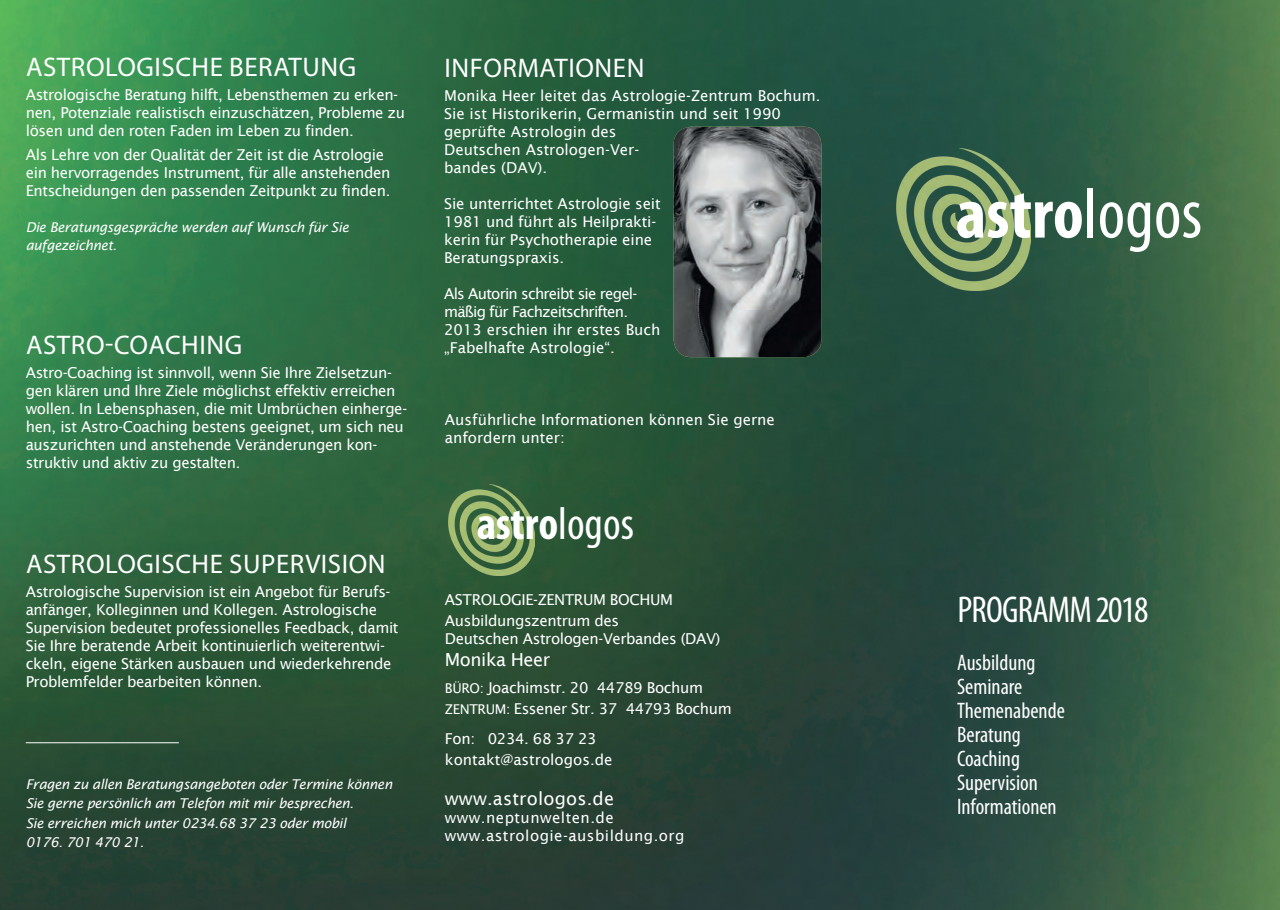
<style>
.page{position:relative;width:1280px;height:910px;background:#fff}
.page>*{position:absolute;margin:0;border:0;box-sizing:border-box;transform-origin:0 0}
.t1{font:700 condensed 72px "Myriad Pro";color:#fff}
.t2{font:700 condensed 46.05px "Myriad Pro";color:#fff}
.t3{font:condensed 37.5px "Myriad Pro";letter-spacing:-.02em;color:#fff}
.t4{font:27px "Myriad Pro";letter-spacing:.02em;color:#fff}
.t5{font:condensed 22.5px "Myriad Pro";color:#fff}
.t6{font:18px "Lucida Sans";letter-spacing:.01em;color:#fff}
.t7{font:18px "Lucida Sans";letter-spacing:-.025em;color:#fff}
.t8{font:15px/18px "Lucida Sans";letter-spacing:-.025em;color:#fff}
.t9{font:15px/18px "Lucida Sans";color:#fff}
.t10{font:15px/18px "Lucida Sans";letter-spacing:-.05em;color:#fff}
.t11{font:15px "Lucida Sans";letter-spacing:.03em;color:#fff}
.t12{font:italic 13.5px/19.5px "Lucida Sans";letter-spacing:-.025em;color:#fff}
.s1{font-weight:400}
.s2{font-size:13.5px}
</style>
<div class="page">
<img style="left:0;top:0;width:1280px;height:910px">
<img style="left:674px;top:127px;width:147px;height:230px">
<img style="left:896px;top:149px;width:134px;height:142px">
<img style="left:448px;top:484px;width:86px;height:91px">
<hr style="left:26px;top:742px;width:153px;height:1px;background:#fff">
<p class="t4" style="left:26px;top:50px;width:332px">ASTROLOGISCHE BERATUNG</p>
<p class="t8" style="left:26px;top:85px;width:381px">Astrologische Beratung hilft, Lebensthemen zu erken&shy;nen, Potenziale realistisch einzuschätzen, Probleme zu lösen und den roten Faden im Leben zu finden.</p>
<p class="t8" style="left:26px;top:145px;width:366px">Als Lehre von der Qualität der Zeit ist die Astrologie ein hervorragendes Instrument, für alle anstehenden<br>Entscheidungen den passenden Zeitpunkt zu finden.</p>
<p class="t12" style="left:26px;top:217px;width:325px">Die Beratungsgespräche werden auf Wunsch für Sie</p>
<p class="t12" style="left:26px;top:235px;width:93px">aufgezeichnet.</p>
<p class="t4" style="left:26px;top:328px;width:218px">ASTRO-COACHING</p>
<p class="t8" style="left:26px;top:364px;width:383px">Astro-Coaching ist sinnvoll, wenn Sie Ihre Zielsetzun&shy;gen klären und Ihre Ziele möglichst effektiv erreichen wollen. In Lebensphasen, die mit Umbrüchen einherge&shy;hen, ist Astro-Coaching bestens geeignet, um sich neu auszurichten und anstehende Veränderungen kon-</p>
<p class="t8" style="left:26px;top:454px;width:216px">struktiv und aktiv zu gestalten.</p>
<p class="t4" style="left:26px;top:547px;width:361px">ASTROLOGISCHE SUPERVISION</p>
<p class="t8" style="left:26px;top:582px;width:374px">Astrologische Supervision ist ein Angebot für Berufs&shy;anfänger, Kolleginnen und Kollegen. Astrologische Supervision bedeutet professionelles Feedback, damit Sie Ihre beratende Arbeit kontinuierlich weiterentwi&shy;ckeln, eigene Stärken ausbauen und wiederkehrende Problemfelder bearbeiten können.</p>
<p class="t12" style="left:26px;top:774px;width:368px">Fragen zu allen Beratungsangeboten oder Termine können<br>Sie gerne persönlich am Telefon mit mir besprechen.</p>
<p class="t12" style="left:26px;top:813px;width:322px">Sie erreichen mich unter 0234.68 37 23 oder mobil</p>
<p class="t12" style="left:26px;top:832px;width:120px">0176. 701 470 21.</p>
<p class="t4" style="left:444px;top:52px;width:202px">INFORMATIONEN</p>
<p class="t9" style="left:444px;top:87px;width:378px">Monika Heer leitet das Astrologie-Zentrum Bochum.<br>Sie ist Historikerin, Germanistin und seit 1990</p>
<p class="t9" style="left:444px;top:123px;width:174px">geprüfte Astrologin des</p>
<p class="t9" style="left:444px;top:141px;width:197px">Deutschen Astrologen-Ver&shy;bandes (DAV).</p>
<p class="t8" style="left:444px;top:195px;width:218px">Sie unterrichtet Astrologie seit<br>1981 und führt als Heilprakti&shy;kerin für Psychotherapie eine<br>Beratungspraxis.</p>
<p class="t10" style="left:444px;top:285px;width:218px">Als Autorin schreibt sie regel&shy;mäßig für Fachzeitschriften.<br>2013 erschien ihr erstes Buch „Fabelhafte Astrologie“.</p>
<p class="t9" style="left:445px;top:411px;width:332px">Ausführliche Informationen können Sie gerne</p>
<p class="t9" style="left:445px;top:429px;width:121px">anfordern unter:</p>
<h2 class="t2" style="left:476px;top:494px;width:159px">astro<span class="s1">logos</span></h2>
<p class="t8" style="left:445px;top:591px;width:230px">ASTROLOGIE-ZENTRUM BOCHUM</p>
<p class="t8" style="left:445px;top:612px;width:176px">Ausbildungszentrum des</p>
<p class="t8" style="left:445px;top:630px;width:277px">Deutschen Astrologen-Verbandes (DAV)</p>
<p class="t7" style="left:445px;top:649px;width:107px">Monika Heer</p>
<p class="t8" style="left:445px;top:677px;width:288px;line-height:21px"><span class="s2">BÜRO:</span> Joachimstr. 20 44789 Bochum<br><span class="s2">ZENTRUM:</span> Essener Str. 37 44793 Bochum</p>
<p class="t8" style="left:445px;top:729px;width:153px">Fon: 0234. 68 37 23</p>
<p class="t9" style="left:445px;top:750px;width:169px">kontakt@astrologos.de</p>
<p class="t6" style="left:445px;top:788px;width:171px">www.astrologos.de</p>
<p class="t11" style="left:445px;top:809px;width:170px">www.neptunwelten.de</p>
<p class="t11" style="left:445px;top:827px;width:241px">www.astrologie-ausbildung.org</p>
<h1 class="t1" style="left:956px;top:169px;width:248px">astro<span class="s1">logos</span></h1>
<p class="t3" style="left:957px;top:586px;width:193px">PROGRAMM 2018</p>
<p class="t5" style="left:957px;top:648px;width:80px">Ausbildung</p>
<p class="t5" style="left:957px;top:672px;width:67px">Seminare</p>
<p class="t5" style="left:957px;top:697px;width:109px">Themenabende</p>
<p class="t5" style="left:957px;top:721px;width:65px">Beratung</p>
<p class="t5" style="left:957px;top:745px;width:64px">Coaching</p>
<p class="t5" style="left:957px;top:769px;width:82px">Supervision</p>
<p class="t5" style="left:957px;top:793px;width:101px">Informationen</p>
</div>
